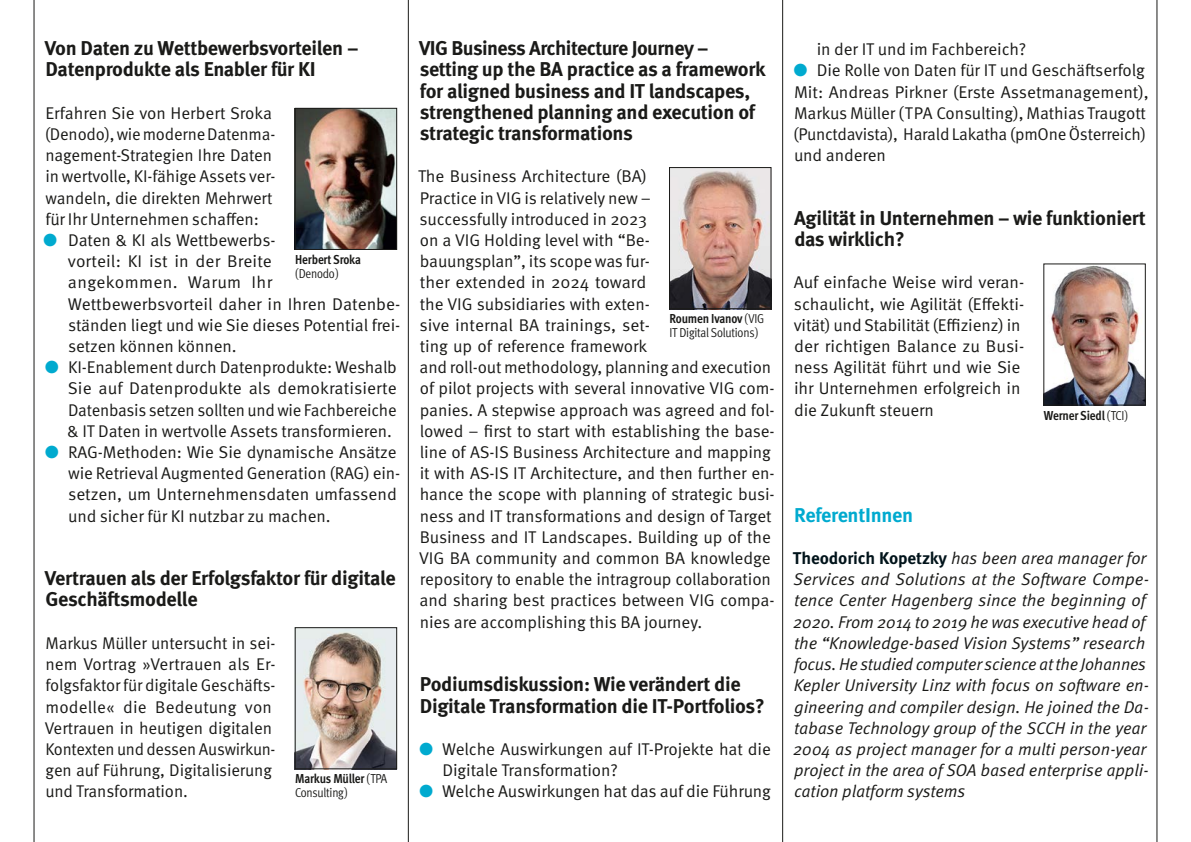
<style>
.page{position:relative;width:1191px;height:842px;background:#fff}
.page>*{position:absolute;margin:0;border:0;box-sizing:border-box;transform-origin:0 0}
.t1{font:700 20px/21.2px "Meta Pro";letter-spacing:-.015em;color:#1a1a18}
.t2{font:700 20px "Meta Pro";letter-spacing:-.015em;color:#00aacf}
.t3{font:17px/21.2px "Meta Pro Norm";letter-spacing:-.005em;color:#1a1a18}
.t4{font:17px/21.2px "Meta Pro Norm Ita";letter-spacing:-.005em;color:#1a1a18}
.t5{font:700 condensed 13px "Meta Pro";letter-spacing:-.015em;color:#1a1a18}
.t6{font:13px "Meta Pro Cond Norm";letter-spacing:-.015em;color:#1a1a18}
.s1{color:#00aacf}
.s2{font-family:"Meta Pro Cond Norm";font-weight:400;font-stretch:normal}
.s3{font-family:"Meta Pro";font-weight:700;color:#00131a}
</style>
<div class="page">
<hr style="left:34px;top:0;width:1px;height:842px;background:#1a1a18">
<hr style="left:408px;top:0;width:1px;height:842px;background:#1a1a18">
<hr style="left:782px;top:0;width:1px;height:842px;background:#1a1a18">
<hr style="left:1156px;top:0;width:1px;height:842px;background:#1a1a18">
<img style="left:297px;top:629px;width:98px;height:138px">
<div style="left:295px;top:627px;width:102px;height:142px;border:1px solid #1a1a18"></div>
<img style="left:671px;top:169px;width:98px;height:138px">
<div style="left:669px;top:167px;width:102px;height:142px;border:1px solid #1a1a18"></div>
<img style="left:297px;top:110px;width:98px;height:138px">
<div style="left:295px;top:108px;width:102px;height:142px;border:1px solid #1a1a18"></div>
<img style="left:1045px;top:266px;width:98px;height:137px">
<div style="left:1043px;top:264px;width:102px;height:141px;border:1px solid #1a1a18"></div>
<p class="t1" style="left:45px;top:36px;width:315px">Von Daten zu Wettbewerbsvorteilen –<br>Datenprodukte als Enabler für KI</p>
<p class="t3" style="left:45px;top:101px;width:232px">Erfahren Sie von Herbert Sroka (Denodo), wie moderne Datenma&shy;nagement-Strategien Ihre Daten in wertvolle, KI-fähige Assets ver&shy;wandeln, die direkten Mehrwert für Ihr Unternehmen schaffen:</p>
<p class="t3" style="left:68px;top:228px;width:334px;text-indent:-25px"><span class="s1">●</span> Daten &amp; KI als Wettbewerbs-<br>vorteil: KI ist in der Breite<br>angekommen. Warum Ihr<br>Wettbewerbsvorteil daher in Ihren Datenbe&shy;ständen liegt und wie Sie dieses Potential frei&shy;setzen können können.</p>
<p class="t3" style="left:67px;top:356px;width:331px;text-align:justify;text-indent:-23px"><span class="s1">●</span> KI-Enablement durch Datenprodukte: Weshalb Sie auf Datenprodukte als demokratisierte Datenbasis setzen sollten und wie Fachbereiche &amp; IT Daten in wertvolle Assets transformieren.</p>
<p class="t3" style="left:68px;top:440px;width:334px;text-indent:-23px"><span class="s1">●</span> RAG-Methoden: Wie Sie dynamische Ansätze wie Retrieval Augmented Generation (RAG) ein&shy;setzen, um Unternehmensdaten umfassend und sicher für KI nutzbar zu machen.</p>
<p class="t5" style="left:295px;top:249px;width:67px">Herbert Sroka</p>
<p class="t6" style="left:295px;top:264px;width:45px">(Denodo)</p>
<p class="t1" style="left:45px;top:566px;width:353px">Vertrauen als der Erfolgsfaktor für digitale<br>Geschäftsmodelle</p>
<p class="t3" style="left:45px;top:631px;width:232px">Markus Müller untersucht in sei&shy;nem Vortrag »Vertrauen als Er&shy;folgsfaktor für digitale Geschäfts&shy;modelle« die Bedeutung von<br>Vertrauen in heutigen digitalen<br>Kontexten und dessen Auswirkun&shy;gen auf Führung, Digitalisierung und Transformation.</p>
<p class="t5" style="left:295px;top:769px;width:93px">Markus Müller <span class="s2">(TPA</span></p>
<p class="t6" style="left:295px;top:783px;width:54px">Consulting)</p>
<p class="t1" style="left:419px;top:36px;width:348px">VIG Business Architecture Journey – setting up the BA practice as a framework for aligned business and IT landscapes, strengthened planning and execution of strategic transformations</p>
<p class="t3" style="left:418px;top:165px;width:358px">The Business Architecture (BA)<br>Practice in VIG is relatively new –<br>successfully introduced in 2023<br>on a VIG Holding level with “Be-<br>bauungsplan”, its scope was fur-<br>ther extended in 2024 toward<br>the VIG subsidiaries with exten-<br>sive internal BA trainings, set-<br>ting up of reference framework<br>and roll-out methodology, planning and execution of pilot projects with several innovative VIG com&shy;panies. A stepwise approach was agreed and fol&shy;lowed – first to start with establishing the base&shy;line of AS-IS Business Architecture and mapping it with AS-IS IT Architecture, and then further en&shy;hance the scope with planning of strategic busi&shy;ness and IT transformations and design of Target Business and IT Landscapes. Building up of the VIG BA community and common BA knowledge repository to enable the intragroup collaboration and sharing best practices between VIG compa&shy;nies are accomplishing this BA journey.</p>
<p class="t5" style="left:669px;top:309px;width:96px">Roumen Ivanov <span class="s2">(VIG</span></p>
<p class="t6" style="left:669px;top:323px;width:90px">IT Digital Solutions)</p>
<p class="t1" style="left:420px;top:672px;width:346px">Podiumsdiskussion: Wie verändert die<br>Digitale Transformation die IT-Portfolios?</p>
<p class="t3" style="left:442px;top:737px;width:330px;text-indent:-23px"><span class="s1">●</span> Welche Auswirkungen auf IT-Projekte hat die<br>Digitale Transformation?</p>
<p class="t3" style="left:419px;top:780px;width:353px"><span class="s1">●</span> Welche Auswirkungen hat das auf die Führung</p>
<p class="t3" style="left:816px;top:38px;width:211px">in der IT und im Fachbereich?</p>
<p class="t3" style="left:793px;top:59px;width:357px"><span class="s1">●</span> Die Rolle von Daten für IT und Geschäftserfolg Mit: Andreas Pirkner (Erste Assetmanagement), Markus Müller (TPA Consulting), Mathias Traugott (Punctdavista), Harald Lakatha (pmOne Österreich) und anderen</p>
<p class="t1" style="left:794px;top:206px;width:353px">Agilität in Unternehmen – wie funktioniert das wirklich?</p>
<p class="t3" style="left:793px;top:271px;width:232px">Auf einfache Weise wird veran&shy;schaulicht, wie Agilität (Effekti&shy;vität) und Stabilität (Effizienz) in der richtigen Balance zu Busi&shy;ness Agilität führt und wie Sie ihr Unternehmen erfolgreich in die Zukunft steuern</p>
<p class="t5" style="left:1043px;top:405px;width:86px">Werner Siedl <span class="s2">(TCI)</span></p>
<p class="t2" style="left:794px;top:499px;width:121px">ReferentInnen</p>
<p class="t4" style="left:793px;top:546px;width:358px"><span class="s3">Theodorich Kopetzky</span> has been area manager for Services and Solutions at the Software Compe&shy;tence Center Hagenberg since the beginning of 2020. From 2014 to 2019 he was executive head of the “Knowledge-based Vision Systems” research focus. He studied computer science at the Johannes Kepler University Linz with focus on software en&shy;gineering and compiler design. He joined the Da&shy;tabase Technology group of the SCCH in the year 2004 as project manager for a multi person-year project in the area of SOA based enterprise appli&shy;cation platform systems</p>
</div>
